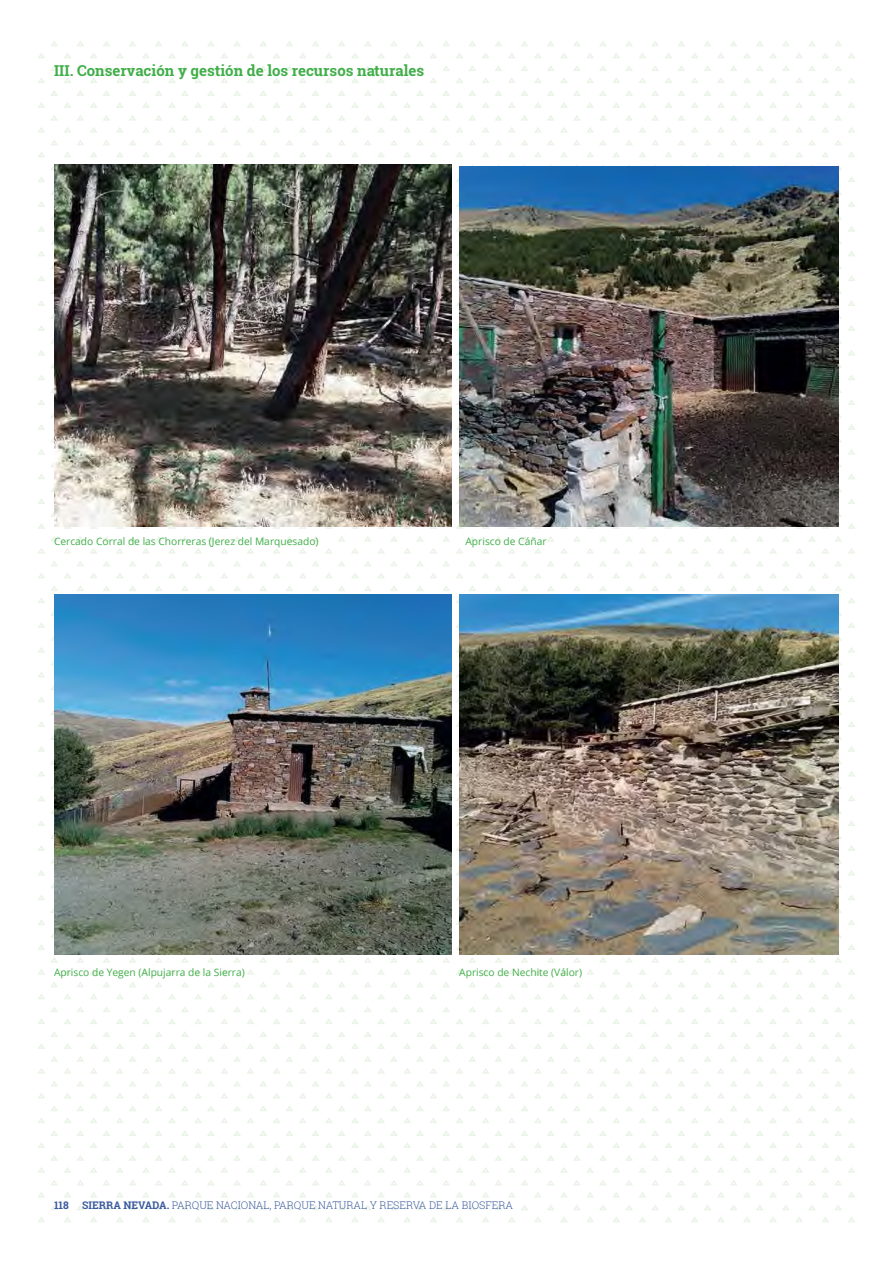
<style>
.page{position:relative;width:893px;height:1263px;background:#fff}
.page>*{position:absolute;margin:0;border:0;box-sizing:border-box;transform-origin:0 0}
.t1{font:700 15px "Roboto Slab";color:#40ae49}
.t2{font:300 10.5px "Roboto Slab";color:#3b5a9e}
.t3{font:700 10.5px "Roboto Slab";color:#3b5a9e}
.t4{font:10.2px "Open Sans";color:#40ae49}
.s1{font-weight:700}
</style>
<div class="page">
<svg style="left:38px;top:41px;width:817px;height:67px"></svg>
<svg style="left:38px;top:115px;width:817px;height:67px"></svg>
<svg style="left:38px;top:487px;width:817px;height:67px"></svg>
<svg style="left:38px;top:561px;width:817px;height:55px"></svg>
<svg style="left:38px;top:920px;width:817px;height:67px"></svg>
<svg style="left:38px;top:994px;width:817px;height:68px"></svg>
<svg style="left:38px;top:1068px;width:817px;height:68px"></svg>
<svg style="left:38px;top:1142px;width:817px;height:68px"></svg>
<svg style="left:38px;top:1217px;width:817px;height:5px"></svg>
<img style="left:54px;top:165px;width:398px;height:361px">
<img style="left:459px;top:166px;width:380px;height:360px">
<img style="left:54px;top:594px;width:398px;height:360px">
<img style="left:459px;top:594px;width:380px;height:360px">
<h1 class="t1" style="left:54px;top:60px;width:372px">III. Conservación y gestión de los recursos naturales</h1>
<p class="t4" style="left:54px;top:535px;width:266px">Cercado Corral de las Chorreras (Jerez del Marquesado)</p>
<p class="t4" style="left:465px;top:535px;width:83px">Aprisco de Cáñar</p>
<p class="t4" style="left:54px;top:965px;width:192px">Aprisco de Yegen (Alpujarra de la Sierra)</p>
<p class="t4" style="left:459px;top:965px;width:124px">Aprisco de Nechite (Válor)</p>
<p class="t3" style="left:54px;top:1198px;width:16px">118</p>
<p class="t2" style="left:82px;top:1198px;width:432px"><span class="s1">SIERRA NEVADA.</span> PARQUE NACIONAL, PARQUE NATURAL Y RESERVA DE LA BIOSFERA</p>
</div>
